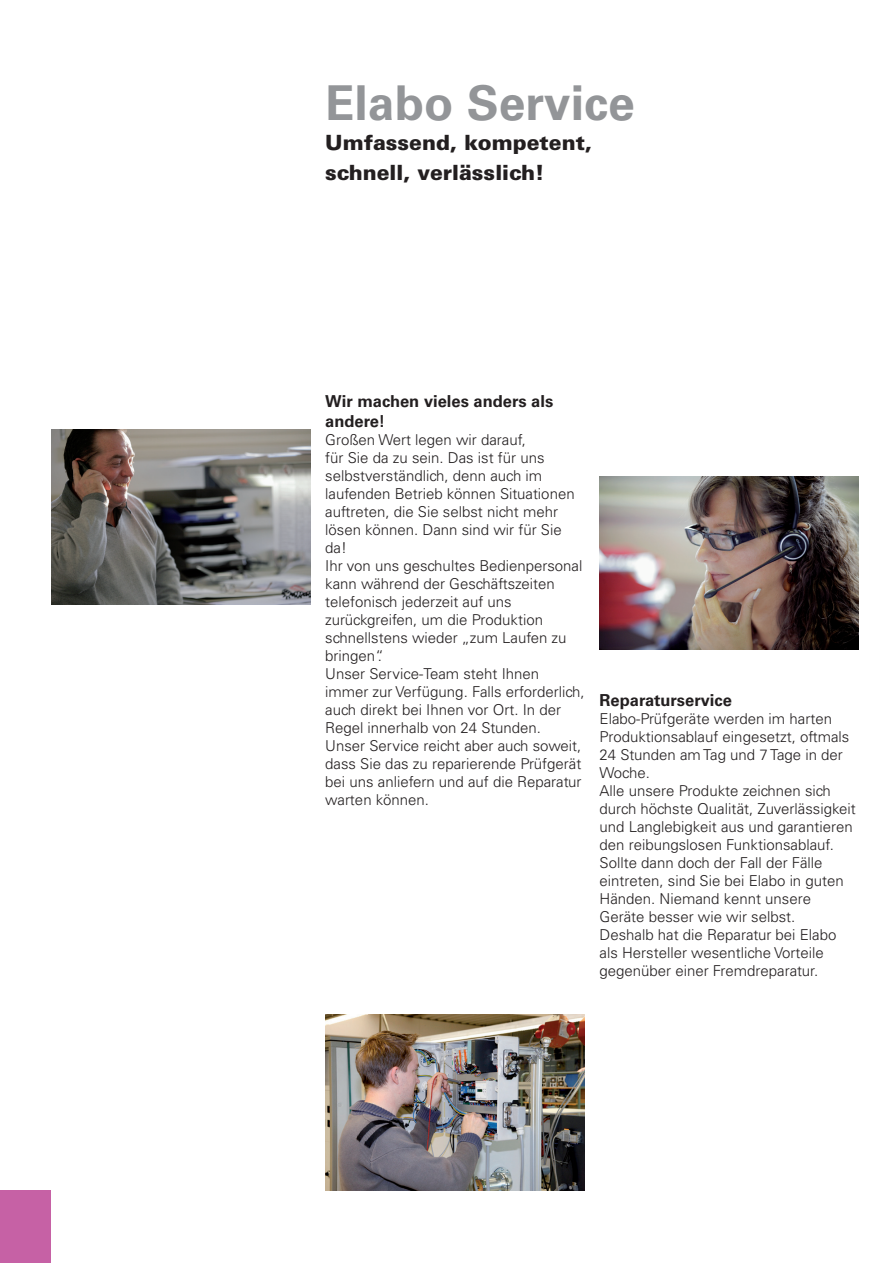
<style>
.page{position:relative;width:893px;height:1263px;background:#fff}
.page>*{position:absolute;margin:0;border:0;box-sizing:border-box;transform-origin:0 0}
.t1{font:700 48px "Univers LT Std";color:#939598}
.t2{font:900 21px/30px "Univers LT Std";color:#231f20}
.t3{font:700 16.5px/19.8px "Univers LT Std";color:#231f20}
.t4{font:300 15px/18px "Univers LT Std";color:#231f20}
</style>
<div class="page">
<img style="left:51px;top:429px;width:259px;height:176px">
<img style="left:325px;top:1015px;width:260px;height:176px">
<img style="left:600px;top:476px;width:259px;height:173px">
<div style="left:0;top:1191px;width:51px;height:72px;background:#c661a5"></div>
<h1 class="t1" style="left:325px;top:75px;width:311px">Elabo Service</h1>
<h2 class="t2" style="left:325px;top:127px;width:268px">Umfassend, kompetent, schnell, verlässlich!</h2>
<p class="t3" style="left:325px;top:392px;width:229px">Wir machen vieles anders als andere!</p>
<p class="t4" style="left:325px;top:431px;width:261px">Großen Wert legen wir darauf,<br>für Sie da zu sein. Das ist für uns selbstverständlich, denn auch im laufenden Betrieb können Situationen auftreten, die Sie selbst nicht mehr lösen können. Dann sind wir für Sie da!<br>Ihr von uns geschultes Bedienpersonal kann während der Geschäftszeiten telefonisch jederzeit auf uns zurückgreifen, um die Produktion schnellstens wieder „zum Laufen zu bringen“.<br>Unser Service-Team steht Ihnen immer zur Verfügung. Falls erforderlich, auch direkt bei Ihnen vor Ort. In der<br>Regel innerhalb von 24 Stunden.<br>Unser Service reicht aber auch soweit, dass Sie das zu reparierende Prüfgerät bei uns anliefern und auf die Reparatur warten können.</p>
<p class="t3" style="left:600px;top:691px;width:134px">Reparaturservice</p>
<p class="t4" style="left:600px;top:710px;width:258px">Elabo-Prüfgeräte werden im harten Produktionsablauf eingesetzt, oftmals 24 Stunden am Tag und 7 Tage in der Woche.<br>Alle unsere Produkte zeichnen sich durch höchste Qualität, Zuverlässigkeit und Langlebigkeit aus und garantieren den reibungslosen Funktionsablauf.<br>Sollte dann doch der Fall der Fälle eintreten, sind Sie bei Elabo in guten Händen. Niemand kennt unsere Geräte besser wie wir selbst.<br>Deshalb hat die Reparatur bei Elabo als Hersteller wesentliche Vorteile gegenüber einer Fremdreparatur.</p>
</div>
